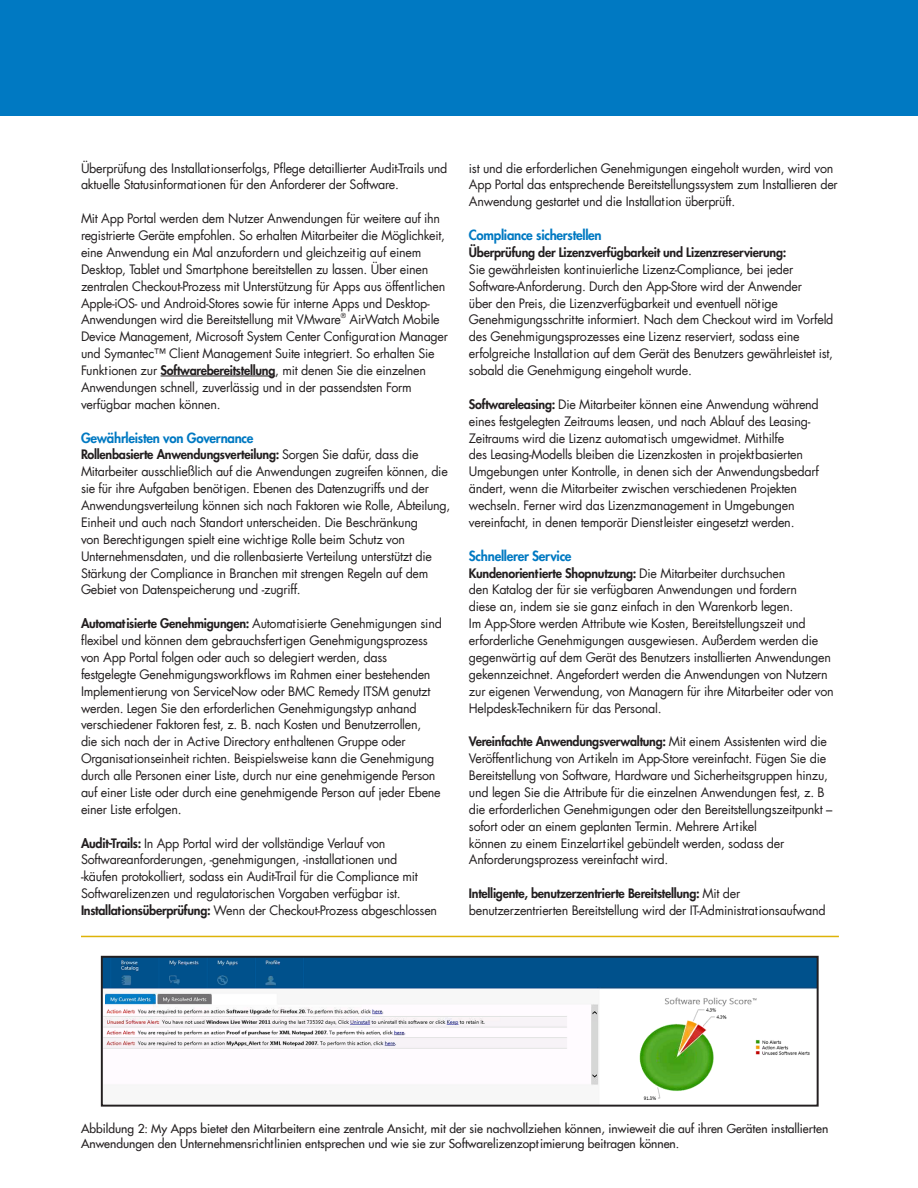
<style>
.page{position:relative;width:918px;height:1188px;background:#fff}
.page>*{position:absolute;margin:0;border:0;box-sizing:border-box;transform-origin:0 0}
.t1{font:800 13.5px "Futura Com";letter-spacing:-.02em;color:#0079c2}
.t2{font:12.75px/16.8px "Futura Com";letter-spacing:-.02em;color:#231f20}
.t3{font:500 12px/15px "Futura Com";color:#231f20}
.t4{font:6.75px "Futura Com";color:#231f20}
.s1{font-weight:800}
</style>
<div class="page">
<div style="left:0;top:0;width:918px;height:115px;background:#0079c2"></div>
<hr style="left:161px;top:376px;width:114px;height:1px;background:#231f20">
<hr style="left:81px;top:936px;width:758px;height:1px;background:#deb308">
<img style="left:104px;top:959px;width:712px;height:141px">
<div style="left:101px;top:956px;width:718px;height:151px;border:2px solid #231f20"></div>
<p class="t2" style="left:81px;top:159px;width:368px">Überprüfung des Installationserfolgs, Pflege detaillierter Audit-Trails und aktuelle Statusinformationen für den Anforderer der Software.</p>
<p class="t2" style="left:81px;top:210px;width:366px">Mit App Portal werden dem Nutzer Anwendungen für weitere auf ihn registrierte Geräte empfohlen. So erhalten Mitarbeiter die Möglichkeit, eine Anwendung ein Mal anzufordern und gleichzeitig auf einem Desktop, Tablet und Smartphone bereitstellen zu lassen. Über einen zentralen Checkout-Prozess mit Unterstützung für Apps aus öffentlichen Apple-iOS- und Android-Stores sowie für interne Apps und Desktop-Anwendungen wird die Bereitstellung mit VMware</p>
<p class="t4" style="left:341px;top:311px;width:7px">®</p>
<p class="t2" style="left:81px;top:311px;width:369px;text-indent:269px">AirWatch Mobile Device Management, Microsoft System Center Configuration Manager und Symantec™ Client Management Suite integriert. So erhalten Sie Funktionen zur <span class="s1">Softwarebereitstellung</span>, mit denen Sie die einzelnen Anwendungen schnell, zuverlässig und in der passendsten Form verfügbar machen können.</p>
<p class="t1" style="left:81px;top:427px;width:174px">Gewährleisten von Governance</p>
<p class="t2" style="left:81px;top:446px;width:371px"><span class="s1">Rollenbasierte Anwendungsverteilung:</span> Sorgen Sie dafür, dass die Mitarbeiter ausschließlich auf die Anwendungen zugreifen können, die sie für ihre Aufgaben benötigen. Ebenen des Datenzugriffs und der Anwendungsverteilung können sich nach Faktoren wie Rolle, Abteilung, Einheit und auch nach Standort unterscheiden. Die Beschränkung<br>von Berechtigungen spielt eine wichtige Rolle beim Schutz von Unternehmensdaten, und die rollenbasierte Verteilung unterstützt die Stärkung der Compliance in Branchen mit strengen Regeln auf dem Gebiet von Datenspeicherung und -zugriff.</p>
<p class="t2" style="left:81px;top:615px;width:362px"><span class="s1">Automatisierte Genehmigungen:</span> Automatisierte Genehmigungen sind flexibel und können dem gebrauchsfertigen Genehmigungsprozess von App Portal folgen oder auch so delegiert werden, dass festgelegte Genehmigungsworkflows im Rahmen einer bestehenden Implementierung von ServiceNow oder BMC Remedy ITSM genutzt werden. Legen Sie den erforderlichen Genehmigungstyp anhand verschiedener Faktoren fest, z. B. nach Kosten und Benutzerrollen,<br>die sich nach der in Active Directory enthaltenen Gruppe oder Organisationseinheit richten. Beispielsweise kann die Genehmigung durch alle Personen einer Liste, durch nur eine genehmigende Person auf einer Liste oder durch eine genehmigende Person auf jeder Ebene einer Liste erfolgen.</p>
<p class="t2" style="left:81px;top:834px;width:338px"><span class="s1">Audit-Trails:</span> In App Portal wird der vollständige Verlauf von Softwareanforderungen, -genehmigungen, -installationen und -käufen protokolliert, sodass ein Audit-Trail für die Compliance mit Softwarelizenzen und regulatorischen Vorgaben verfügbar ist.</p>
<p class="t2" style="left:81px;top:902px;width:358px"><span class="s1">Installationsüberprüfung:</span> Wenn der Checkout-Prozess abgeschlossen</p>
<p class="t2" style="left:469px;top:159px;width:370px">ist und die erforderlichen Genehmigungen eingeholt wurden, wird von<br>App Portal das entsprechende Bereitstellungssystem zum Installieren der<br>Anwendung gestartet und die Installation überprüft.</p>
<p class="t1" style="left:469px;top:225px;width:134px">Compliance sicherstellen</p>
<p class="t2" style="left:469px;top:244px;width:366px"><span class="s1">Überprüfung der Lizenzverfügbarkeit und Lizenzreservierung:<br></span>Sie gewährleisten kontinuierliche Lizenz-Compliance, bei jeder Software-Anforderung. Durch den App-Store wird der Anwender<br>über den Preis, die Lizenzverfügbarkeit und eventuell nötige Genehmigungsschritte informiert. Nach dem Checkout wird im Vorfeld des Genehmigungsprozesses eine Lizenz reserviert, sodass eine erfolgreiche Installation auf dem Gerät des Benutzers gewährleistet ist, sobald die Genehmigung eingeholt wurde.</p>
<p class="t2" style="left:469px;top:396px;width:352px"><span class="s1">Softwareleasing:</span> Die Mitarbeiter können eine Anwendung während eines festgelegten Zeitraums leasen, und nach Ablauf des Leasing-Zeitraums wird die Lizenz automatisch umgewidmet. Mithilfe<br>des Leasing-Modells bleiben die Lizenzkosten in projektbasierten Umgebungen unter Kontrolle, in denen sich der Anwendungsbedarf ändert, wenn die Mitarbeiter zwischen verschiedenen Projekten wechseln. Ferner wird das Lizenzmanagement in Umgebungen vereinfacht, in denen temporär Dienstleister eingesetzt werden.</p>
<p class="t1" style="left:469px;top:545px;width:104px">Schnellerer Service</p>
<p class="t2" style="left:469px;top:564px;width:366px"><span class="s1">Kundenorientierte Shopnutzung:</span> Die Mitarbeiter durchsuchen<br>den Katalog der für sie verfügbaren Anwendungen und fordern<br>diese an, indem sie sie ganz einfach in den Warenkorb legen.<br>Im App-Store werden Attribute wie Kosten, Bereitstellungszeit und erforderliche Genehmigungen ausgewiesen. Außerdem werden die gegenwärtig auf dem Gerät des Benutzers installierten Anwendungen gekennzeichnet. Angefordert werden die Anwendungen von Nutzern zur eigenen Verwendung, von Managern für ihre Mitarbeiter oder von Helpdesk-Technikern für das Personal.</p>
<p class="t2" style="left:469px;top:733px;width:365px"><span class="s1">Vereinfachte Anwendungsverwaltung:</span> Mit einem Assistenten wird die Veröffentlichung von Artikeln im App-Store vereinfacht. Fügen Sie die Bereitstellung von Software, Hardware und Sicherheitsgruppen hinzu, und legen Sie die Attribute für die einzelnen Anwendungen fest, z. B die erforderlichen Genehmigungen oder den Bereitstellungszeitpunkt – sofort oder an einem geplanten Termin. Mehrere Artikel<br>können zu einem Einzelartikel gebündelt werden, sodass der Anforderungsprozess vereinfacht wird.</p>
<p class="t2" style="left:469px;top:885px;width:358px"><span class="s1">Intelligente, benutzerzentrierte Bereitstellung:</span> Mit der benutzerzentrierten Bereitstellung wird der IT-Administrationsaufwand</p>
<p class="t3" style="left:81px;top:1121px;width:749px">Abbildung 2: My Apps bietet den Mitarbeitern eine zentrale Ansicht, mit der sie nachvollziehen können, inwieweit die auf ihren Geräten installierten<br>Anwendungen den Unternehmensrichtlinien entsprechen und wie sie zur Softwarelizenzoptimierung beitragen können.</p>
</div>
